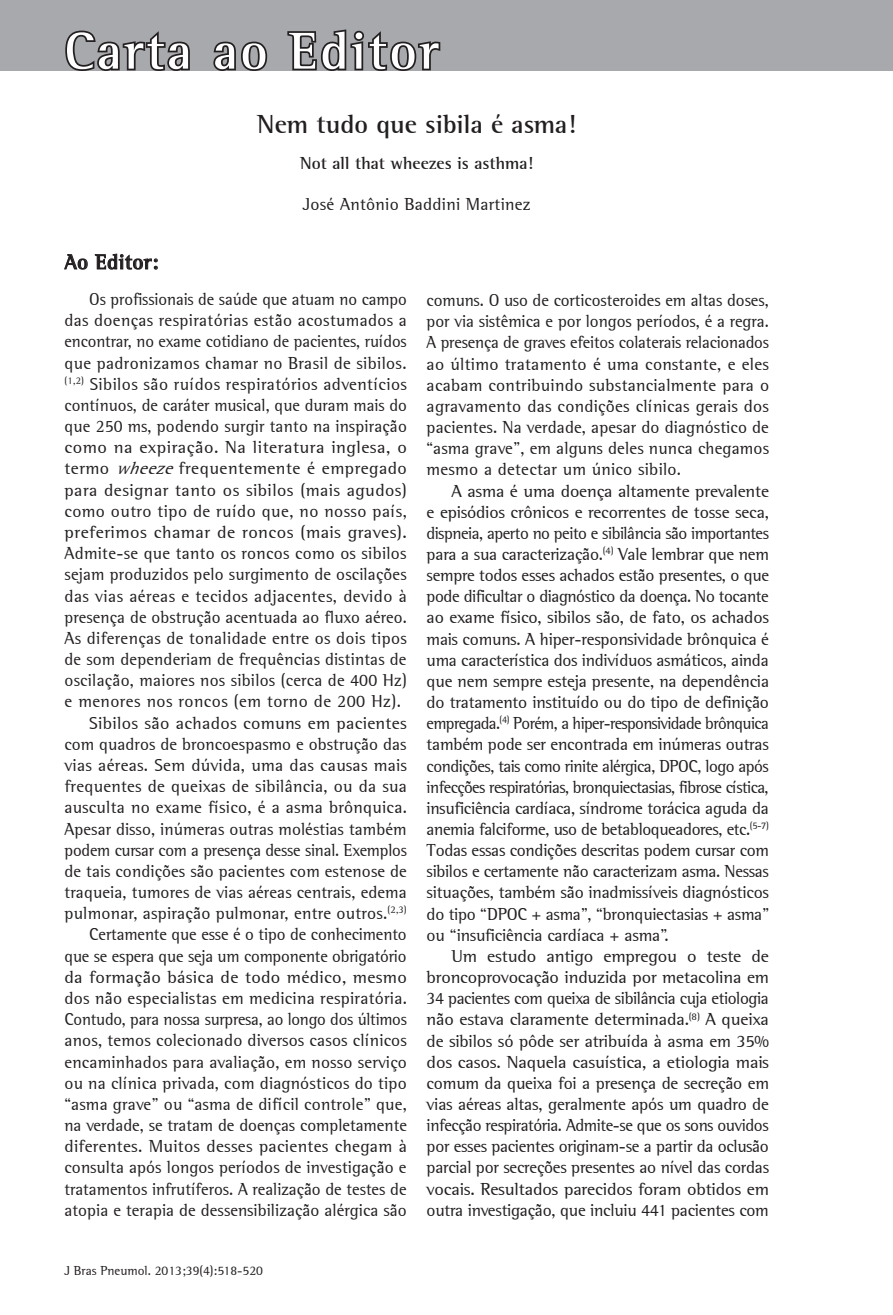
<style>
.page{position:relative;width:893px;height:1315px;background:#fff}
.page>*{position:absolute;margin:0;border:0;box-sizing:border-box;transform-origin:0 0}
.capítulo{font:700 52.5px "Libre Semi Serif S Si";letter-spacing:.05em;color:#fff}
.Título___1o_idioma{font:700 26.25px "Libre Semi Serif S Si";color:#231f20}
.Sub-título___1o_níve{font:700 21px "Libre Semi Serif S Si";letter-spacing:.015em;color:#231f20}
.Corpo{font:17.5px/21.2px "Libre Semi Serif S Si";letter-spacing:.005em;color:#231f20;text-align:justify}
.Corpo-2{font:17.5px/21.2px "Libre Semi Serif S Si";letter-spacing:.005em;color:#231f20;text-align:justify;scale:.96 1}
.Corpo-3{font:17.5px/21.2px "Libre Semi Serif S Si";letter-spacing:.005em;color:#231f20;text-align:justify;scale:1.05 1}
.Título___2o_idioma{font:700 17.5px "Libre Semi Serif S Si";color:#231f20}
.Autores{font:17.5px "Libre Semi Serif S Si";letter-spacing:.015em;color:#231f20}
.rodapé{font:13.12px "Libre Semi Serif S Si";color:#231f20}
.s1{font-style:italic}
</style>
<div class="page">
<div style="left:0;top:0;width:893px;height:70px;background:#a8a9ad"></div>
<svg style="left:64px;top:254px;width:24px;height:15px"></svg>
<svg style="left:95px;top:254px;width:63px;height:15px"></svg>
<svg style="left:63px;top:30px;width:129px;height:41px"></svg>
<svg style="left:212px;top:41px;width:57px;height:30px"></svg>
<svg style="left:286px;top:29px;width:156px;height:42px"></svg>
<p class="capítulo" style="left:64px;top:19px;width:376px">Carta ao Editor</p>
<p class="Título___1o_idioma" style="left:257px;top:108px;width:320px">Nem tudo que sibila é asma!</p>
<p class="Título___2o_idioma" style="left:300px;top:152px;width:235px">Not all that wheezes is asthma!</p>
<p class="Autores" style="left:303px;top:193px;width:229px">José Antônio Baddini Martinez</p>
<p class="Sub-título___1o_níve" style="left:64px;top:249px;width:96px">Ao Editor:</p>
<p class="Corpo-2" style="left:64px;top:288px;width:358px;text-indent:25px">Os profissionais de saúde que atuam no campo das doenças respiratórias estão acostumados a encontrar, no exame cotidiano de pacientes, ruídos que padronizamos chamar no Brasil de sibilos. <sup>(1,2)</sup> Sibilos são ruídos respiratórios adventícios contínuos, de caráter musical, que duram mais do que 250 ms, podendo surgir tanto na inspiração como na expiração. Na literatura inglesa, o termo <span class="s1">wheeze</span>frequentemente é empregado para designar tanto os sibilos (mais agudos) como outro tipo de ruído que, no nosso país, preferimos chamar de roncos (mais graves).<br>Admite-se que tanto os roncos como os sibilos sejam produzidos pelo surgimento de oscilações das vias aéreas e tecidos adjacentes, devido à presença de obstrução acentuada ao fluxo aéreo.<br>As diferenças de tonalidade entre os dois tipos de som dependeriam de frequências distintas de oscilação, maiores nos sibilos (cerca de 400 Hz) e menores nos roncos (em torno de 200 Hz).</p>
<p class="Corpo" style="left:64px;top:712px;width:344px;text-indent:25px">Sibilos são achados comuns em pacientes com quadros de broncoespasmo e obstrução das vias aéreas. Sem dúvida, uma das causas mais frequentes de queixas de sibilância, ou da sua ausculta no exame físico, é a asma brônquica.<br>Apesar disso, inúmeras outras moléstias também podem cursar com a presença desse sinal. Exemplos de tais condições são pacientes com estenose de traqueia, tumores de vias aéreas centrais, edema pulmonar, aspiração pulmonar, entre outros.<sup>(2,3)</sup></p>
<p class="Corpo" style="left:64px;top:924px;width:344px;text-indent:25px">Certamente que esse é o tipo de conhecimento que se espera que seja um componente obrigatório da formação básica de todo médico, mesmo dos não especialistas em medicina respiratória.<br>Contudo, para nossa surpresa, ao longo dos últimos anos, temos colecionado diversos casos clínicos encaminhados para avaliação, em nosso serviço ou na clínica privada, com diagnósticos do tipo “asma grave” ou “asma de difícil controle” que, na verdade, se tratam de doenças completamente diferentes. Muitos desses pacientes chegam à consulta após longos períodos de investigação e tratamentos infrutíferos. A realização de testes de atopia e terapia de dessensibilização alérgica são</p>
<p class="rodapé" style="left:64px;top:1263px;width:200px">J Bras Pneumol. 2013;39(4):518-520</p>
<p class="Corpo" style="left:427px;top:289px;width:344px">comuns. O uso de corticosteroides em altas doses, por via sistêmica e por longos períodos, é a regra.<br>A presença de graves efeitos colaterais relacionados ao último tratamento é uma constante, e eles acabam contribuindo substancialmente para o agravamento das condições clínicas gerais dos pacientes. Na verdade, apesar do diagnóstico de “asma grave”, em alguns deles nunca chegamos mesmo a detectar um único sibilo.</p>
<p class="Corpo" style="left:427px;top:480px;width:344px;text-indent:25px">A asma é uma doença altamente prevalente e episódios crônicos e recorrentes de tosse seca, dispneia, aperto no peito e sibilância são importantes para a sua caracterização.<sup>(4)</sup> Vale lembrar que nem sempre todos esses achados estão presentes, o que pode dificultar o diagnóstico da doença. No tocante ao exame físico, sibilos são, de fato, os achados mais comuns. A hiper-responsividade brônquica é uma característica dos indivíduos asmáticos, ainda que nem sempre esteja presente, na dependência do tratamento instituído ou do tipo de definição empregada.<sup>(4)</sup> Porém, a hiper-responsividade brônquica também pode ser encontrada em inúmeras outras condições, tais como rinite alérgica, DPOC, logo após infecções respiratórias, bronquiectasias, fibrose cística, insuficiência cardíaca, síndrome torácica aguda da anemia falciforme, uso de betabloqueadores, etc.<sup>(5-7)<br></sup>Todas essas condições descritas podem cursar com sibilos e certamente não caracterizam asma. Nessas situações, também são inadmissíveis diagnósticos do tipo “DPOC + asma”, “bronquiectasias + asma” ou “insuficiência cardíaca + asma”.</p>
<p class="Corpo-3" style="left:427px;top:945px;width:328px;text-indent:25px">Um estudo antigo empregou o teste de broncoprovocação induzida por metacolina em 34 pacientes com queixa de sibilância cuja etiologia não estava claramente determinada.<sup>(8)</sup> A queixa de sibilos só pôde ser atribuída à asma em 35% dos casos. Naquela casuística, a etiologia mais comum da queixa foi a presença de secreção em vias aéreas altas, geralmente após um quadro de infecção respiratória. Admite-se que os sons ouvidos por esses pacientes originam-se a partir da oclusão parcial por secreções presentes ao nível das cordas vocais. Resultados parecidos foram obtidos em outra investigação, que incluiu 441 pacientes com</p>
</div>
